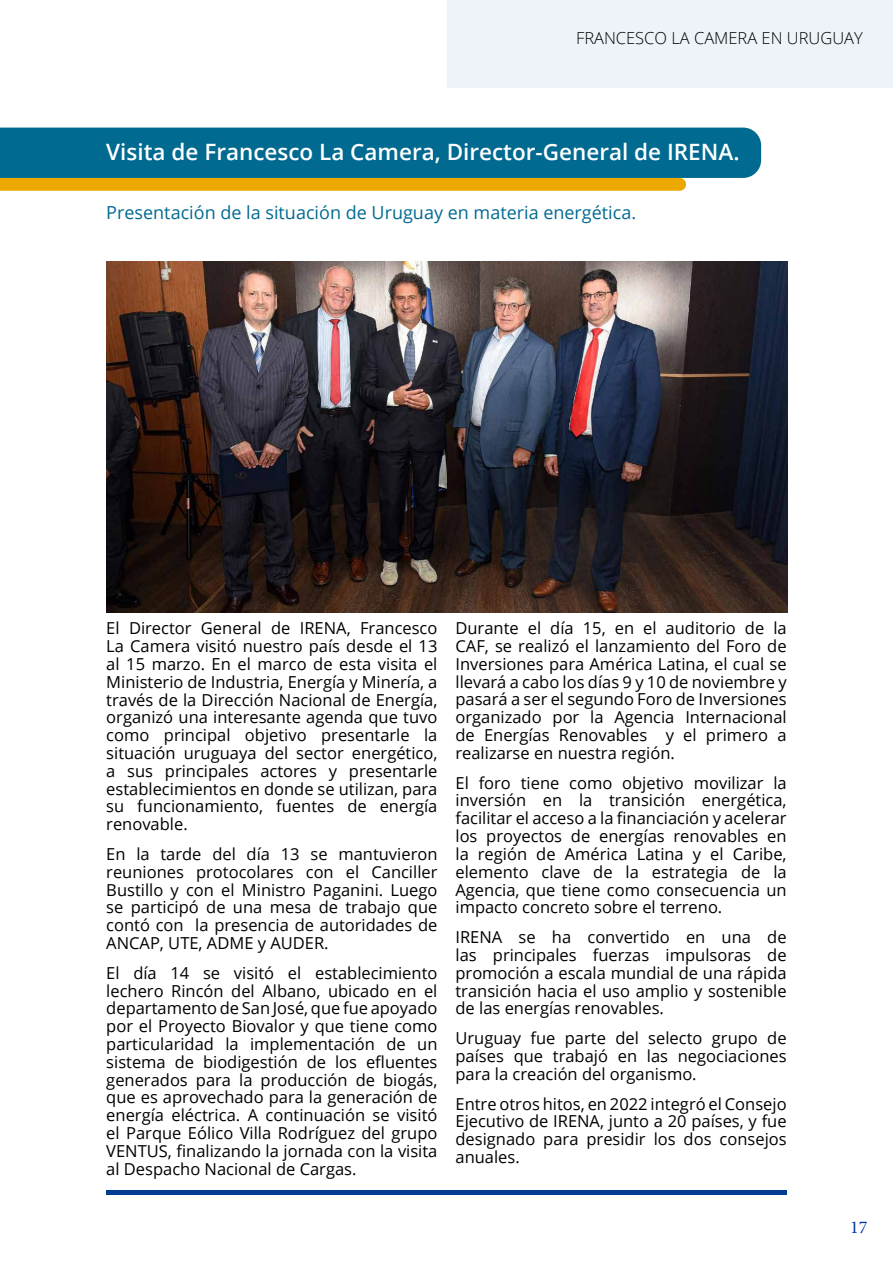
<style>
.page{position:relative;width:893px;height:1263px;background:#fff}
.page>*{position:absolute;margin:0;border:0;box-sizing:border-box;transform-origin:0 0}
.t1{font:600 22.5px "Open Sans";color:#fff}
.t2{font:18px "Open Sans";color:#006a91}
.t3{font:18px "Minion Pro";color:#003aa9}
.t4{font:16.5px/17.9px "Open Sans";color:#000;text-align:justify}
.t5{font:300 16.5px "Open Sans";color:#000}
</style>
<div class="page">
<div style="left:106px;top:1189px;width:681px;height:5px;background:#003d91"></div>
<div style="left:448px;top:0;width:445px;height:88px;background:#eef3f9"></div>
<svg style="left:0;top:128px;width:761px;height:63px;background:#317979"></svg>
<img style="left:106px;top:261px;width:681px;height:351px">
<p class="t5" style="left:576px;top:27px;width:288px">FRANCESCO LA CAMERA EN URUGUAY</p>
<h1 class="t1" style="left:106px;top:136px;width:635px">Visita de Francesco La Camera, Director-General de IRENA.</h1>
<p class="t2" style="left:106px;top:200px;width:531px">Presentación de la situación de Uruguay en materia energética.</p>
<p class="t4" style="left:106px;top:619px;width:333px">El Director General de IRENA, Francesco La Camera visitó nuestro país desde el 13 al 15 marzo. En el marco de esta visita el Ministerio de Industria, Energía y Minería, a través de la Dirección Nacional de Energía, organizó una interesante agenda que tuvo como principal objetivo presentarle la situación uruguaya del sector energético, a sus principales actores y presentarle establecimientos en donde se utilizan, para su funcionamiento, fuentes de energía renovable.</p>
<p class="t4" style="left:106px;top:845px;width:333px">En la tarde del día 13 se mantuvieron reuniones protocolares con el Canciller Bustillo y con el Ministro Paganini. Luego se participó de una mesa de trabajo que contó con la presencia de autoridades de ANCAP, UTE, ADME y AUDER.</p>
<p class="t4" style="left:106px;top:963px;width:333px">El día 14 se visitó el establecimiento lechero Rincón del Albano, ubicado en el departamento de San José, que fue apoyado por el Proyecto Biovalor y que tiene como particularidad la implementación de un sistema de biodigestión de los efluentes generados para la producción de biogás, que es aprovechado para la generación de energía eléctrica. A continuación se visitó el Parque Eólico Villa Rodríguez del grupo VENTUS, finalizando la jornada con la visita al Despacho Nacional de Cargas.</p>
<p class="t4" style="left:455px;top:619px;width:333px">Durante el día 15, en el auditorio de la CAF, se realizó el lanzamiento del Foro de Inversiones para América Latina, el cual se llevará a cabo los días 9 y 10 de noviembre y pasará a ser el segundo Foro de Inversiones organizado por la Agencia Internacional de Energías Renovables y el primero a realizarse en nuestra región.</p>
<p class="t4" style="left:455px;top:773px;width:333px">El foro tiene como objetivo movilizar la inversión en la transición energética, facilitar el acceso a la financiación y acelerar los proyectos de energías renovables en la región de América Latina y el Caribe, elemento clave de la estrategia de la Agencia, que tiene como consecuencia un impacto concreto sobre el terreno.</p>
<p class="t4" style="left:455px;top:928px;width:333px">IRENA se ha convertido en una de las principales fuerzas impulsoras de promoción a escala mundial de una rápida transición hacia el uso amplio y sostenible de las energías renovables.</p>
<p class="t4" style="left:455px;top:1029px;width:333px">Uruguay fue parte del selecto grupo de países que trabajó en las negociaciones para la creación del organismo.</p>
<p class="t4" style="left:455px;top:1094px;width:333px">Entre otros hitos, en 2022 integró el Consejo Ejecutivo de IRENA, junto a 20 países, y fue designado para presidir los dos consejos anuales.</p>
<p class="t3" style="left:850px;top:1215px;width:19px">17</p>
</div>
